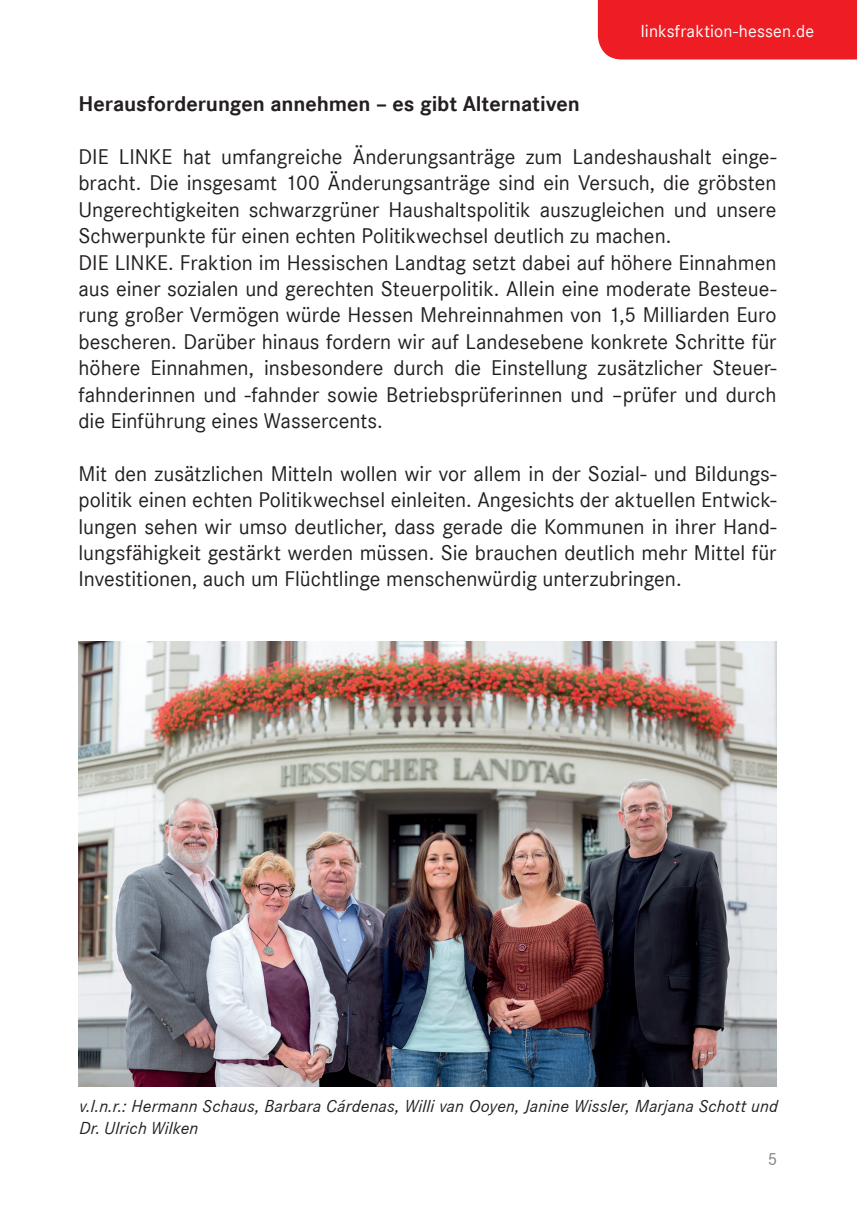
<style>
.page{position:relative;width:857px;height:1225px;background:#fff}
.page>*{position:absolute;margin:0;border:0;box-sizing:border-box;transform-origin:0 0}
.t1{font:22px/26.4px "Corporate S";color:#231f20}
.t2{font:700 22px "Corporate S";color:#231f20}
.t3{font:italic 18px/21.6px "Corporate S";letter-spacing:.01em;color:#231f20}
.t4{font:18px "Corporate S";letter-spacing:.01em;color:#fff}
.t5{font:18px "Corporate S";color:#808285}
</style>
<div class="page">
<div style="left:597px;top:0;width:259px;height:59px;background:#ee1d23"></div>
<img style="left:78px;top:641px;width:698px;height:445px">
<p class="t4" style="left:640px;top:21px;width:175px">linksfraktion-hessen.de</p>
<p class="t2" style="left:78px;top:91px;width:502px">Herausforderungen annehmen – es gibt Alternativen</p>
<p class="t1" style="left:78px;top:143px;width:699px">DIE LINKE hat umfangreiche Änderungsanträge zum Landeshaushalt einge&shy;bracht. Die insgesamt 100 Änderungsanträge sind ein Versuch, die gröbsten Ungerechtigkeiten schwarzgrüner Haushaltspolitik auszugleichen und unsere Schwerpunkte für einen echten Politikwechsel deutlich zu machen.<br>DIE LINKE. Fraktion im Hessischen Landtag setzt dabei auf höhere Einnahmen aus einer sozialen und gerechten Steuerpolitik. Allein eine moderate Besteue&shy;rung großer Vermögen würde Hessen Mehreinnahmen von 1,5 Milliarden Euro bescheren. Darüber hinaus fordern wir auf Landesebene konkrete Schritte für höhere Einnahmen, insbesondere durch die Einstellung zusätzlicher Steuer&shy;fahnderinnen und -fahnder sowie Betriebsprüferinnen und –prüfer und durch die Einführung eines Wassercents.</p>
<p class="t1" style="left:78px;top:460px;width:699px;text-align:justify">Mit den zusätzlichen Mitteln wollen wir vor allem in der Sozial- und Bildungs&shy;politik einen echten Politikwechsel einleiten. Angesichts der aktuellen Entwick&shy;lungen sehen wir umso deutlicher, dass gerade die Kommunen in ihrer Hand&shy;lungsfähigkeit gestärkt werden müssen. Sie brauchen deutlich mehr Mittel für Investitionen, auch um Flüchtlinge menschenwürdig unterzubringen.</p>
<p class="t3" style="left:79px;top:1095px;width:699px">v.l.n.r.: Hermann Schaus, Barbara Cárdenas, Willi van Ooyen, Janine Wissler, Marjana Schott und<br>Dr. Ulrich Wilken</p>
<p class="t5" style="left:767px;top:1148px;width:11px">5</p>
</div>
